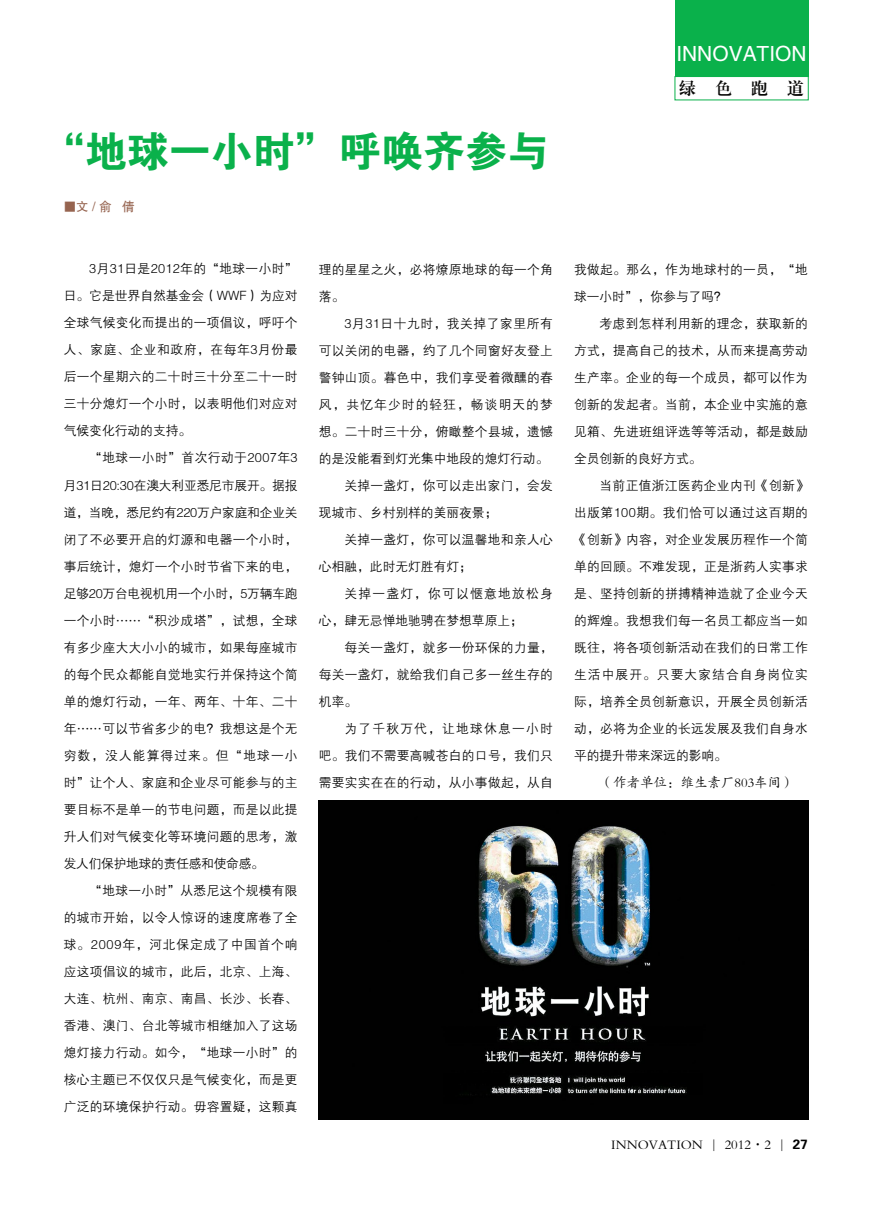
<style>
.page{position:relative;width:893px;height:1212px;background:#fff}
.page>*{position:absolute;margin:0;border:0;box-sizing:border-box;transform-origin:0 0}
.t1{font:42px "FZDHTJW GB1 0";color:#0ab14b}
.t2{font:21px "FZHTK GBK1 0";color:#fff}
.t3{font:16.5px "FZXBSJW GB1 0";color:#070705}
.t4{font:13.5px "FZBSK GBK1 0";color:#000}
.t5{font:13.5px "FZKTJW GB1 0";color:#000}
.t6{font:12.75px/27px "FZZDXJW GB1 0";letter-spacing:.02em;color:#000;text-align:justify}
.t7{font:12.75px "FZZDXJW GB1 0";color:#000}
.t8{font:12.75px "FZZDXJW GB1 0";letter-spacing:.095em;color:#000}
.t9{font:12.75px "FZZDXJW GB1 0";letter-spacing:.04em;color:#000}
.t10{font:12.75px "FZZDXJW GB1 0";letter-spacing:.085em;color:#000}
.t11{font:12.75px "FZHTJW GB1 0";color:#966450}
.s1{font-family:"FZDHTJW GB1 0"}
</style>
<div class="page">
<div style="left:675px;top:0;width:134px;height:77px;background:#0ab14b"></div>
<div style="left:675px;top:76px;width:133px;height:24px;border:1px solid #0ab14b"></div>
<img style="left:319px;top:800px;width:489px;height:319px">
<h1 class="t1" style="left:43px;top:128px;width:508px">“地球一小时”呼唤齐参与</h1>
<p class="t11" style="left:64px;top:200px;width:72px">■文 / 俞 倩</p>
<p class="t6" style="left:64px;top:256px;width:235px;text-indent:26px">3月31日是2012年的“地球一小时”日。它是世界自然基金会（WWF）为应对全球气候变化而提出的一项倡议，呼吁个人、家庭、企业和政府，在每年3月份最后一个星期六的二十时三十分至二十一时三十分熄灯一个小时，以表明他们对应对气候变化行动的支持。</p>
<p class="t6" style="left:64px;top:445px;width:235px;text-indent:26px">“地球一小时”首次行动于2007年3月31日20:30在澳大利亚悉尼市展开。据报道，当晚，悉尼约有220万户家庭和企业关闭了不必要开启的灯源和电器一个小时，事后统计，熄灯一个小时节省下来的电，足够20万台电视机用一个小时，5万辆车跑一个小时……“积沙成塔”，试想，全球有多少座大大小小的城市，如果每座城市的每个民众都能自觉地实行并保持这个简单的熄灯行动，一年、两年、十年、二十年……可以节省多少的电？我想这是个无穷数，没人能算得过来。但“地球一小时”让个人、家庭和企业尽可能参与的主要目标不是单一的节电问题，而是以此提升人们对气候变化等环境问题的思考，激发人们保护地球的责任感和使命感。</p>
<p class="t6" style="left:64px;top:877px;width:235px;text-indent:26px">“地球一小时”从悉尼这个规模有限的城市开始，以令人惊讶的速度席卷了全球。2009年，河北保定成了中国首个响应这项倡议的城市，此后，北京、上海、大连、杭州、南京、南昌、长沙、长春、香港、澳门、台北等城市相继加入了这场熄灯接力行动。如今，“地球一小时”的核心主题已不仅仅只是气候变化，而是更广泛的环境保护行动。毋容置疑，这颗真</p>
<p class="t6" style="left:319px;top:256px;width:235px">理的星星之火，必将燎原地球的每一个角落。</p>
<p class="t9" style="left:344px;top:316px;width:210px">3月31日十九时，我关掉了家里所有</p>
<p class="t6" style="left:319px;top:337px;width:235px">可以关闭的电器，约了几个同窗好友登上</p>
<p class="t6" style="left:319px;top:364px;width:235px">警钟山顶。暮色中，我们享受着微醺的春</p>
<p class="t10" style="left:319px;top:397px;width:235px">风，共忆年少时的轻狂，畅谈明天的梦</p>
<p class="t6" style="left:319px;top:418px;width:235px">想。二十时三十分，俯瞰整个县城，遗憾</p>
<p class="t7" style="left:319px;top:451px;width:231px">的是没能看到灯光集中地段的熄灯行动。</p>
<p class="t6" style="left:344px;top:472px;width:210px">关掉一盏灯，你可以走出家门，会发</p>
<p class="t7" style="left:319px;top:505px;width:180px">现城市、乡村别样的美丽夜景；</p>
<p class="t6" style="left:344px;top:526px;width:210px">关掉一盏灯，你可以温馨地和亲人心</p>
<p class="t7" style="left:319px;top:559px;width:154px">心相融，此时无灯胜有灯；</p>
<p class="t8" style="left:344px;top:586px;width:210px">关掉一盏灯，你可以惬意地放松身</p>
<p class="t7" style="left:319px;top:613px;width:205px">心，肆无忌惮地驰骋在梦想草原上；</p>
<p class="t6" style="left:344px;top:634px;width:210px">每关一盏灯，就多一份环保的力量，</p>
<p class="t6" style="left:319px;top:661px;width:235px">每关一盏灯，就给我们自己多一丝生存的</p>
<p class="t6" style="left:319px;top:688px;width:40px">机率。</p>
<p class="t8" style="left:344px;top:721px;width:210px">为了千秋万代，让地球休息一小时</p>
<p class="t6" style="left:319px;top:742px;width:235px">吧。我们不需要高喊苍白的口号，我们只</p>
<p class="t6" style="left:319px;top:769px;width:235px">需要实实在在的行动，从小事做起，从自</p>
<h2 class="t2" style="left:676px;top:42px;width:132px">INNOVATION</h2>
<p class="t3" style="left:679px;top:79px;width:126px">绿色跑道</p>
<p class="t6" style="left:574px;top:256px;width:235px">我做起。那么，作为地球村的一员，“地球一小时”，你参与了吗？</p>
<p class="t6" style="left:574px;top:310px;width:235px;text-indent:26px">考虑到怎样利用新的理念，获取新的方式，提高自己的技术，从而来提高劳动生产率。企业的每一个成员，都可以作为创新的发起者。当前，本企业中实施的意见箱、先进班组评选等等活动，都是鼓励全员创新的良好方式。</p>
<p class="t6" style="left:574px;top:472px;width:235px;text-indent:26px">当前正值浙江医药企业内刊《创新》出版第100期。我们恰可以通过这百期的《创新》内容，对企业发展历程作一个简单的回顾。不难发现，正是浙药人实事求是、坚持创新的拼搏精神造就了企业今天的辉煌。我想我们每一名员工都应当一如既往，将各项创新活动在我们的日常工作生活中展开。只要大家结合自身岗位实际，培养全员创新意识，开展全员创新活动，必将为企业的长远发展及我们自身水平的提升带来深远的影响。</p>
<p class="t5" style="left:600px;top:776px;width:197px">（作者单位：维生素厂803车间）</p>
<p class="t4" style="left:611px;top:1137px;width:198px">INNOVATION | 2012·2 | <span class="s1">27</span></p>
</div>
